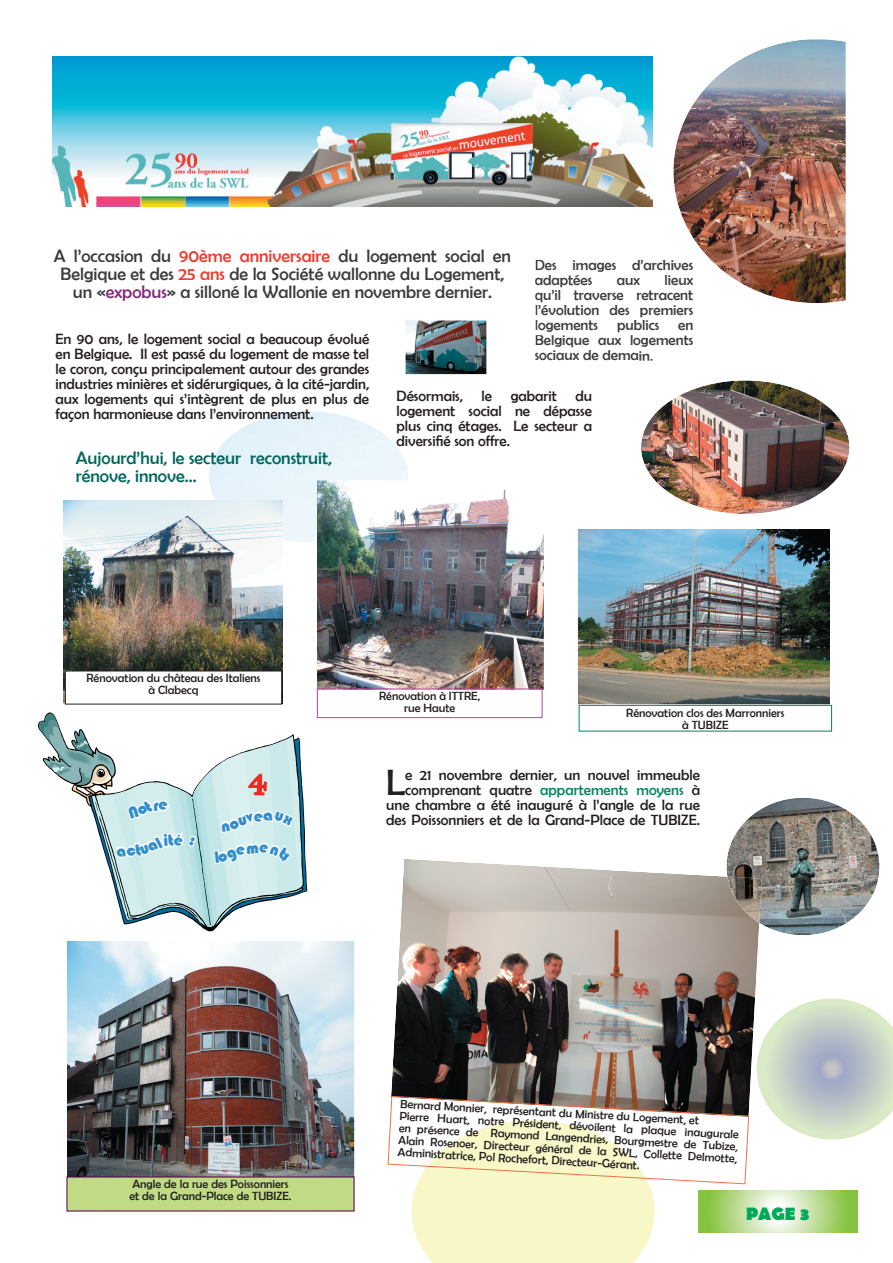
<style>
.page{position:relative;width:893px;height:1263px;background:#fff}
.page>*{position:absolute;margin:0;border:0;box-sizing:border-box;transform-origin:0 0}
.t1{font:36.75px "Berlin Sans FB";color:#231f20}
.t2{font:18px/18px "Berlin Sans FB";color:#3c3c3d;text-align:center}
.t3{font:18px/18px "Berlin Sans FB";color:#00665e}
.t4{font:700 18px "Berlin Sans FB";color:#00a95a}
.t5{font:15px/15px "Berlin Sans FB";color:#231f20;text-align:justify}
.t6{font:15px/15px "Berlin Sans FB";color:#3c3c3d;text-align:justify}
.t7{font:12px/12px "Berlin Sans FB";color:#231f20;text-align:center}
.s1{color:#ef3b2d}
.s2{color:#83297a}
.s3{color:#00875c}
</style>
<div class="page">
<svg style="left:749px;top:1190px;width:108px;height:42px;background:#c7e2a7"></svg>
<img style="left:52px;top:56px;width:601px;height:150px">
<img style="left:673px;top:39px;width:173px;height:264px">
<img style="left:64px;top:500px;width:219px;height:203px">
<div style="left:65px;top:671px;width:217px;height:33px;background:#fff"></div>
<img style="left:391px;top:859px;width:368px;height:258px">
<svg style="left:387px;top:1095px;width:362px;height:168px"></svg>
<img style="left:317px;top:480px;width:227px;height:210px">
<div style="left:317px;top:689px;width:225px;height:29px;border:1px solid #be4399"></div>
<img style="left:641px;top:380px;width:208px;height:134px">
<div style="left:579px;top:705px;width:253px;height:26px;border:1px solid #00875b"></div>
<img style="left:578px;top:529px;width:252px;height:175px">
<img style="left:726px;top:798px;width:153px;height:137px">
<img style="left:727px;top:876px;width:35px;height:47px">
<img style="left:67px;top:941px;width:287px;height:236px">
<div style="left:67px;top:1177px;width:287px;height:34px;background:#c0db84"></div>
<img style="left:405px;top:320px;width:81px;height:54px">
<img style="left:757px;top:998px;width:136px;height:141px">
<svg style="left:39px;top:714px;width:267px;height:272px"></svg>
<p class="t2" style="left:54px;top:246px;width:459px">A l’occasion du <span class="s1">90ème anniversaire</span> du logement social en<br>Belgique et des <span class="s1">25 ans</span> de la Société wallonne du Logement, un «<span class="s2">expobus</span>» a silloné la Wallonie en novembre dernier.</p>
<p class="t5" style="left:55px;top:331px;width:315px">En 90 ans, le logement social a beaucoup évolué en Belgique. Il est passé du logement de masse tel le coron, conçu principalement autour des grandes industries minières et sidérurgiques, à la cité-jardin, aux logements qui s’intègrent de plus en plus de façon harmonieuse dans l’environnement.</p>
<p class="t6" style="left:535px;top:258px;width:160px">Des images d’archives adaptées</p>
<p class="t6" style="left:535px;top:273px;width:160px;text-indent:130px">lieux qu’il traverse retracent l’évolution des premiers logements</p>
<p class="t6" style="left:617px;top:273px;width:25px">aux</p>
<p class="t6" style="left:617px;top:318px;width:44px">publics</p>
<p class="t6" style="left:535px;top:318px;width:160px;text-indent:143px">en Belgique aux logements sociaux de demain.</p>
<p class="t5" style="left:396px;top:388px;width:197px">Désormais, le gabarit du logement social ne dépasse plus cinq étages. Le secteur a diversifié son offre.</p>
<p class="t3" style="left:76px;top:449px;width:258px">Aujourd’hui, le secteur reconstruit, rénove, innove...</p>
<p class="t7" style="left:87px;top:672px;width:175px">Rénovation du château des Italiens à Clabecq</p>
<p class="t7" style="left:379px;top:690px;width:103px">Rénovation à ITTRE, rue Haute</p>
<p class="t7" style="left:626px;top:706px;width:160px">Rénovation clos des Marronniers à TUBIZE</p>
<p class="t5" style="left:386px;top:767px;width:315px;text-align:right">e 21 novembre dernier, un nouvel immeuble comprenant quatre <span class="s3">appartements moyens</span> à une chambre a été inauguré à l’angle de la rue des Poissonniers et de la Grand-Place de TUBIZE.</p>
<h1 class="t1" style="left:386px;top:762px;width:21px">L</h1>
<p class="t7" style="left:129px;top:1178px;width:164px;text-align:left">Angle de la rue des Poissonniers et de la Grand-Place de TUBIZE.</p>
<p class="t7" style="left:401px;top:1098px;width:341px;text-align:left;rotate:3deg">Bernard Monnier, représentant du Ministre du Logement, et<br>Pierre Huart, notre Président, dévoilent<br>en présence de Raymond Langendries, Bourgmestre de Tubize,</p>
<p class="t7" style="left:400px;top:1105px;width:341px;line-height:23.7px;text-align:right;rotate:3deg">la plaque inaugurale<br>Alain Rosenoer, Directeur général de la SWL, Collette Delmotte,</p>
<p class="t7" style="left:398px;top:1146px;width:244px;rotate:3deg">Administratrice, Pol Rochefort, Directeur-Gérant.</p>
<p class="t4" style="left:746px;top:1203px;width:65px">PAGE 3</p>
</div>
